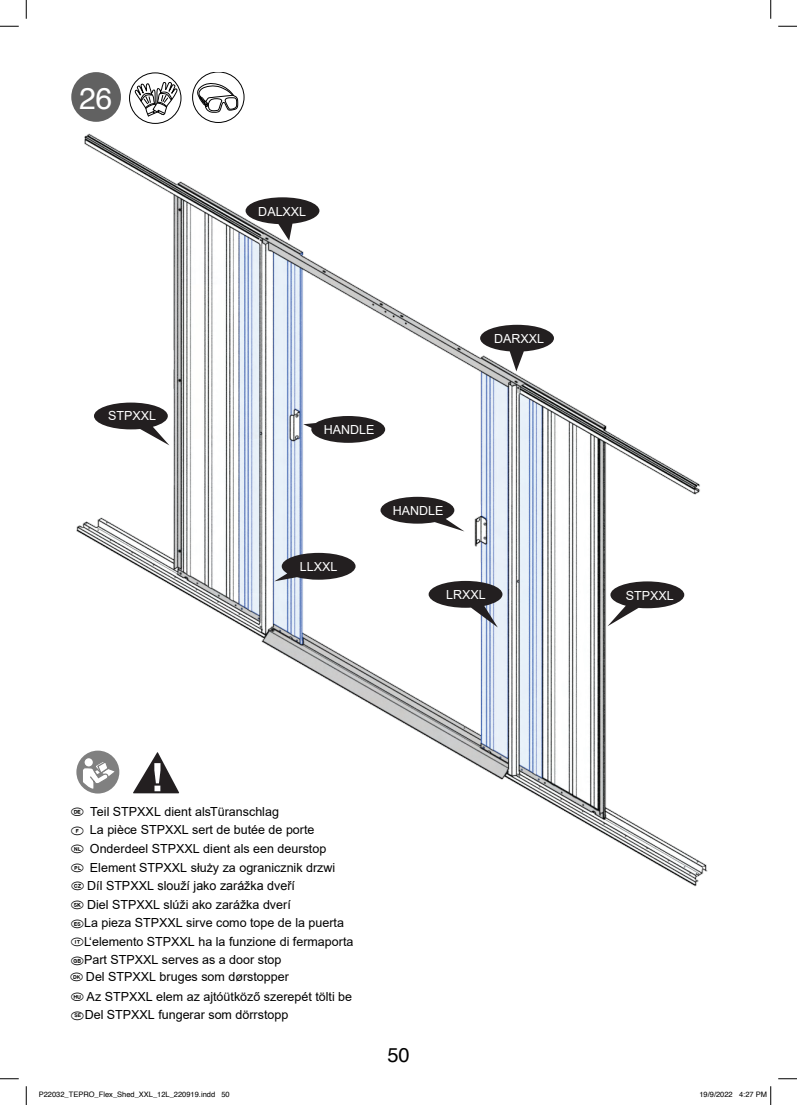
<style>
.page{position:relative;width:797px;height:1105px;background:#fff}
.page>*{position:absolute;margin:0;border:0;box-sizing:border-box;transform-origin:0 0}
.t1{font:30px "Helvetica";color:#fff}
.t2{font:20px "Helvetica";color:#000}
.t3{font:12.5px/20.2px "Arial";color:#000}
.t4{font:12.5px "Arial";color:#fff}
.t5{font:12.5px/18.5px "National Codes Europe";color:#000;text-align:justify}
.t6{font:7.5px "Helvetica";color:#000}
.t7{font:700 5px "Helvetica";color:#000}
.s1{font-family:"National Codes Europe"}
.s2{font-family:"National Codes Europe NEW"}
.s3{font-family:"National Codes Europe";font-size:12.62px}
</style>
<div class="page">
<img style="left:76px;top:133px;width:632px;height:754px">
<svg style="left:480px;top:325px;width:74px;height:46px"></svg>
<svg style="left:245px;top:197px;width:74px;height:44px"></svg>
<svg style="left:380px;top:497px;width:84px;height:34px"></svg>
<svg style="left:428px;top:581px;width:74px;height:46px"></svg>
<svg style="left:607px;top:581px;width:77px;height:45px"></svg>
<svg style="left:303px;top:416px;width:82px;height:27px"></svg>
<svg style="left:274px;top:553px;width:81px;height:28px;background:#5c5b5e"></svg>
<svg style="left:94px;top:403px;width:75px;height:42px"></svg>
<div style="left:76px;top:751px;width:43px;height:42px;background:#808080;border-radius:50%"></div>
<div style="left:83px;top:757px;width:11px;height:11px;border:1px solid #808080;border-radius:50%"></div>
<svg style="left:81px;top:759px;width:37px;height:32px"></svg>
<img style="left:132px;top:751px;width:51px;height:44px">
<div style="left:71px;top:72px;width:50px;height:50px;background:#616161;border-radius:50%"></div>
<svg style="left:197px;top:81px;width:41px;height:32px"></svg>
<svg style="left:135px;top:81px;width:43px;height:36px"></svg>
<div style="left:129px;top:73px;width:52px;height:51px;border:1px solid #000;border-radius:50%"></div>
<div style="left:192px;top:72px;width:52px;height:51px;border:1px solid #000;border-radius:50%"></div>
<svg style="left:0;top:25px;width:19px;height:2px"></svg>
<svg style="left:778px;top:25px;width:19px;height:2px"></svg>
<svg style="left:0;top:1078px;width:19px;height:1px"></svg>
<svg style="left:778px;top:1078px;width:19px;height:1px"></svg>
<svg style="left:25px;top:0;width:2px;height:19px"></svg>
<svg style="left:25px;top:1086px;width:2px;height:19px"></svg>
<svg style="left:770px;top:0;width:1px;height:19px"></svg>
<svg style="left:770px;top:1086px;width:1px;height:19px"></svg>
<h1 class="t1" style="left:79px;top:75px;width:35px">26</h1>
<p class="t4" style="left:108px;top:407px;width:49px">STPXXL</p>
<p class="t4" style="left:258px;top:203px;width:49px">DALXXL</p>
<p class="t4" style="left:494px;top:330px;width:52px">DARXXL</p>
<p class="t4" style="left:324px;top:421px;width:52px">HANDLE</p>
<p class="t4" style="left:300px;top:558px;width:39px">LLXXL</p>
<p class="t4" style="left:393px;top:502px;width:52px">HANDLE</p>
<p class="t4" style="left:446px;top:585px;width:41px">LRXXL</p>
<p class="t4" style="left:625px;top:587px;width:49px">STPXXL</p>
<p class="t5" style="left:71px;top:803px;width:14px">{ p N P</p>
<p class="t3" style="left:90px;top:801px;width:190px">Teil STPXXL dient alsTüranschlag</p>
<p class="t3" style="left:90px;top:820px;width:226px">La pièce STPXXL sert de butée de porte</p>
<p class="t3" style="left:90px;top:838px;width:238px">Onderdeel STPXXL dient als een deurstop</p>
<p class="t3" style="left:90px;top:857px;width:247px">Element STPXXL służy za ogranicznik drzwi</p>
<p class="t3" style="left:72px;top:876px;width:225px"><span class="s1">j</span> Díl STPXXL slouží jako zarážka dveří</p>
<p class="t3" style="left:71px;top:894px;width:221px"><span class="s1">W</span> Diel STPXXL slúži ako zarážka dverí</p>
<p class="t3" style="left:71px;top:912px;width:274px"><span class="s1">}</span>La pieza STPXXL sirve como tope de la puerta</p>
<p class="t3" style="left:71px;top:931px;width:284px"><span class="s1">~</span>L‘elemento STPXXL ha la funzione di fermaporta</p>
<p class="t3" style="left:71px;top:949px;width:212px"><span class="s2">t</span>Part STPXXL serves as a door stop</p>
<p class="t3" style="left:70px;top:966px;width:283px"><span class="s2">l</span> Del STPXXL bruges som dørstopper<br><span class="s2">|</span> Az STPXXL elem az ajtóütköző szerepét tölti be</p>
<p class="t3" style="left:71px;top:1005px;width:218px"><span class="s3">U</span>Del STPXXL fungerar som dörrstopp</p>
<p class="t7" style="left:74px;top:1011px;width:8px">SE</p>
<h2 class="t2" style="left:387px;top:1040px;width:24px">50</h2>
<p class="t6" style="left:39px;top:1089px;width:192px">P22032_TEPRO_Flex_Shed_xxL_12L_220919.indd 50</p>
<p class="t6" style="left:699px;top:1089px;width:69px">19/9/2022 4:27 PM</p>
</div>
